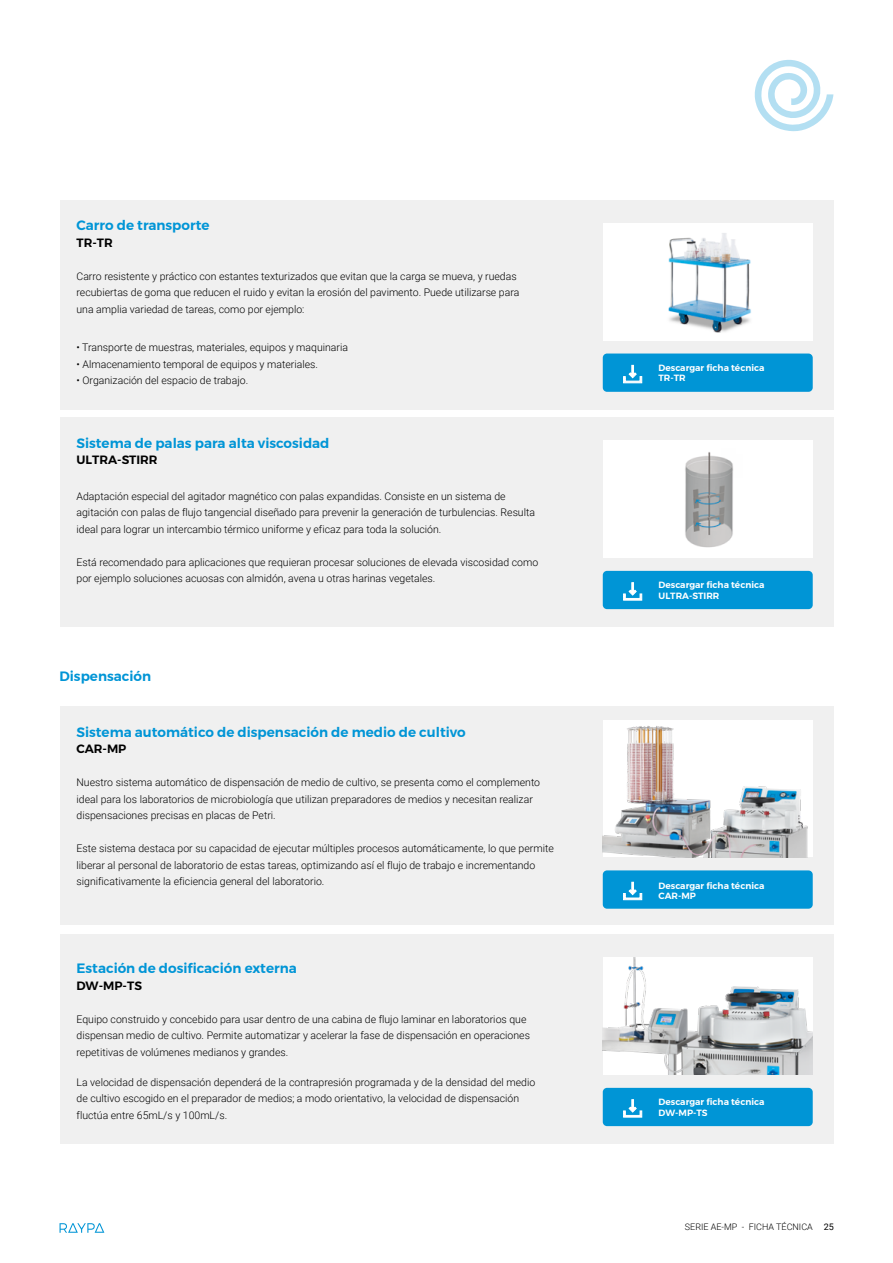
<style>
.page{position:relative;width:893px;height:1263px;background:#fff}
.page>*{position:absolute;margin:0;border:0;box-sizing:border-box;transform-origin:0 0}
.t1{font:600 13.5px "Montserrat";color:#0095d6}
.t2{font:600 12px "Montserrat";color:#000}
.t3{font:300 10.5px/16.5px "Roboto";color:#000}
.t4{font:600 9px/10.8px "Montserrat";color:#fff}
.t5{font:300 9px "Roboto";color:#000}
.s1{font-weight:400}
</style>
<div class="page">
<svg style="left:60px;top:1223px;width:44px;height:10px"></svg>
<svg style="left:755px;top:59px;width:78px;height:72px"></svg>
<div style="left:60px;top:200px;width:773px;height:210px;background:#f0f0f0"></div>
<div style="left:603px;top:353px;width:210px;height:39px;background:#0095d6;border-radius:4px"></div>
<svg style="left:623px;top:365px;width:19px;height:18px"></svg>
<div style="left:603px;top:223px;width:210px;height:117px;background:#fff"></div>
<img style="left:668px;top:233px;width:83px;height:100px">
<div style="left:60px;top:417px;width:773px;height:210px;background:#f0f0f0"></div>
<div style="left:603px;top:571px;width:210px;height:38px;background:#0095d6;border-radius:4px"></div>
<svg style="left:623px;top:582px;width:19px;height:18px"></svg>
<div style="left:603px;top:440px;width:210px;height:118px;background:#fff"></div>
<img style="left:685px;top:452px;width:48px;height:96px">
<div style="left:60px;top:706px;width:773px;height:219px;background:#f0f0f0"></div>
<div style="left:603px;top:870px;width:210px;height:39px;background:#0095d6;border-radius:4px"></div>
<svg style="left:623px;top:882px;width:19px;height:18px"></svg>
<img style="left:603px;top:721px;width:210px;height:136px">
<div style="left:60px;top:934px;width:773px;height:210px;background:#f0f0f0"></div>
<div style="left:603px;top:1088px;width:210px;height:38px;background:#0095d6;border-radius:4px"></div>
<svg style="left:623px;top:1099px;width:19px;height:18px"></svg>
<img style="left:603px;top:957px;width:210px;height:118px">
<p class="t1" style="left:77px;top:215px;width:134px">Carro de transporte</p>
<p class="t2" style="left:77px;top:233px;width:38px">TR-TR</p>
<p class="t3" style="left:77px;top:267px;width:444px">Carro resistente y práctico con estantes texturizados que evitan que la carga se mueva, y ruedas recubiertas de goma que reducen el ruido y evitan la erosión del pavimento. Puede utilizarse para una amplia variedad de tareas, como por ejemplo:</p>
<p class="t3" style="left:77px;top:339px;width:273px">• Transporte de muestras, materiales, equipos y maquinaria</p>
<p class="t3" style="left:77px;top:355px;width:243px">• Almacenamiento temporal de equipos y materiales.</p>
<p class="t3" style="left:77px;top:372px;width:173px">• Organización del espacio de trabajo.</p>
<p class="t1" style="left:77px;top:432px;width:254px">Sistema de palas para alta viscosidad</p>
<p class="t2" style="left:77px;top:450px;width:83px">ULTRA-STIRR</p>
<p class="t3" style="left:77px;top:487px;width:460px">Adaptación especial del agitador magnético con palas expandidas. Consiste en un sistema de agitación con palas de flujo tangencial diseñado para prevenir la generación de turbulencias. Resulta ideal para lograr un intercambio térmico uniforme y eficaz para toda la solución.</p>
<p class="t3" style="left:77px;top:553px;width:463px">Está recomendado para aplicaciones que requieran procesar soluciones de elevada viscosidad como por ejemplo soluciones acuosas con almidón, avena u otras harinas vegetales.</p>
<p class="t1" style="left:60px;top:666px;width:93px">Dispensación</p>
<p class="t1" style="left:77px;top:721px;width:391px">Sistema automático de dispensación de medio de cultivo</p>
<p class="t2" style="left:77px;top:739px;width:51px">CAR-MP</p>
<p class="t3" style="left:77px;top:774px;width:465px">Nuestro sistema automático de dispensación de medio de cultivo, se presenta como el complemento ideal para los laboratorios de microbiología que utilizan preparadores de medios y necesitan realizar dispensaciones precisas en placas de Petri.</p>
<p class="t3" style="left:77px;top:840px;width:479px">Este sistema destaca por su capacidad de ejecutar múltiples procesos automáticamente, lo que permite liberar al personal de laboratorio de estas tareas, optimizando así el flujo de trabajo e incrementando significativamente la eficiencia general del laboratorio.</p>
<p class="t1" style="left:77px;top:958px;width:222px">Estación de dosificación externa</p>
<p class="t2" style="left:77px;top:976px;width:67px">DW-MP-TS</p>
<p class="t3" style="left:77px;top:1010px;width:455px">Equipo construido y concebido para usar dentro de una cabina de flujo laminar en laboratorios que dispensan medio de cultivo. Permite automatizar y acelerar la fase de dispensación en operaciones repetitivas de volúmenes medianos y grandes.</p>
<p class="t3" style="left:77px;top:1073px;width:460px">La velocidad de dispensación dependerá de la contrapresión programada y de la densidad del medio de cultivo escogido en el preparador de medios; a modo orientativo, la velocidad de dispensación fluctúa entre 65mL/s y 100mL/s.</p>
<p class="t4" style="left:659px;top:362px;width:107px">Descargar ficha técnica<br>TR-TR</p>
<p class="t4" style="left:659px;top:579px;width:107px">Descargar ficha técnica<br>ULTRA-STIRR</p>
<p class="t4" style="left:659px;top:880px;width:107px">Descargar ficha técnica<br>CAR-MP</p>
<p class="t4" style="left:659px;top:1096px;width:107px">Descargar ficha técnica<br>DW-MP-TS</p>
<p class="t5" style="left:685px;top:1220px;width:150px">SERIE AE-MP - FICHA TÉCNICA <span class="s1">25</span></p>
</div>
